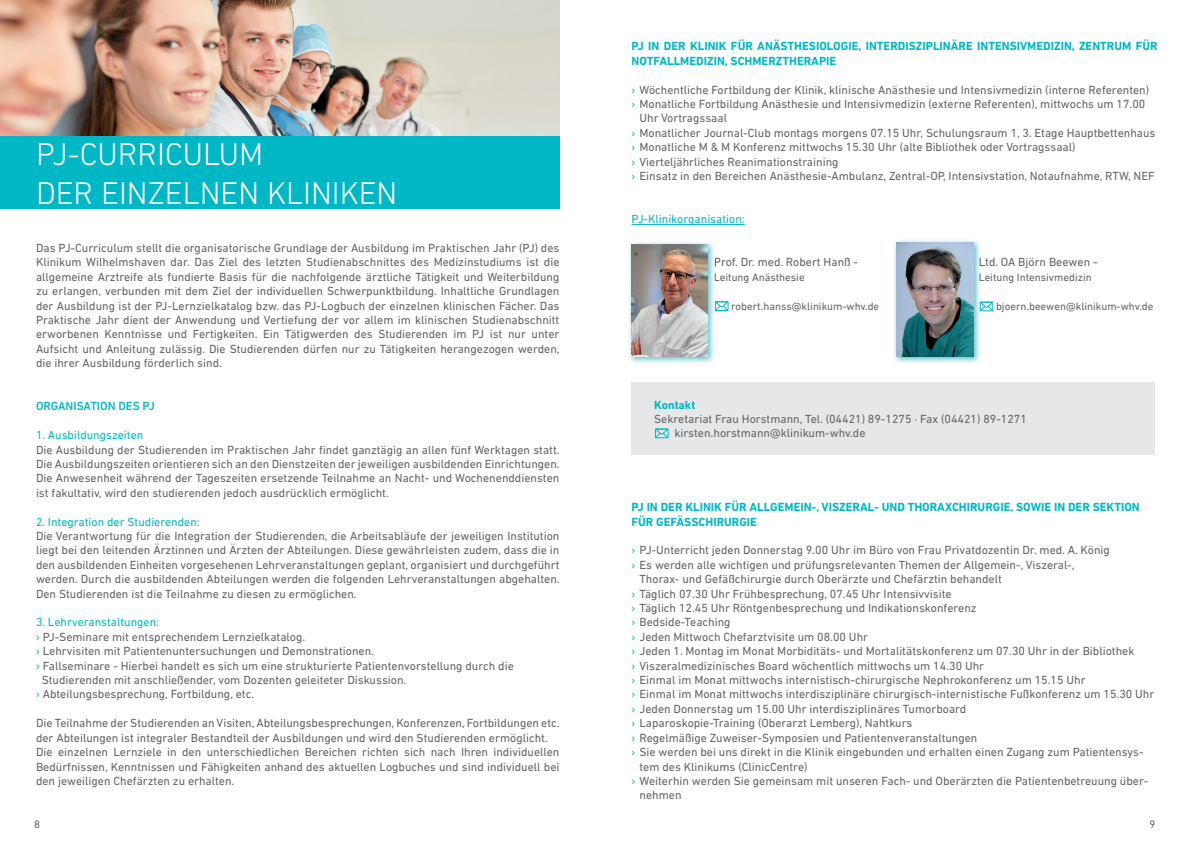
<style>
.page{position:relative;width:1191px;height:842px;background:#fff}
.page>*{position:absolute;margin:0;border:0;box-sizing:border-box;transform-origin:0 0}
.t1{font:300 32px/38.4px "DIN Next LT Pro";color:#fff}
.t2{font:12px/14.4px "DIN Next LT Pro";color:#636366;text-align:justify}
.t3{font:700 12px/14.4px "DIN Next LT Pro";color:#00b7c5}
.t4{font:12px "DIN Next LT Pro";color:#00b7c5}
.t5{font:500 12px "DIN Next LT Pro";color:#00b7c5}
.t6{font:11px "DIN Next LT Pro";color:#636366}
.s1{color:#00b7c5}
</style>
<div class="page">
<img style="left:0;top:0;width:559px;height:137px">
<div style="left:0;top:137px;width:559px;height:72px;background:#00b7c5"></div>
<div style="left:631px;top:383px;width:524px;height:72px;background:#e6e7e9"></div>
<hr style="left:631px;top:224px;width:114px;height:1px;background:#00b7c5">
<svg style="left:655px;top:428px;width:14px;height:11px"></svg>
<img style="left:894px;top:240px;width:86px;height:123px">
<img style="left:896px;top:242px;width:77px;height:115px">
<img style="left:629px;top:242px;width:86px;height:121px">
<img style="left:631px;top:244px;width:77px;height:113px">
<svg style="left:714px;top:301px;width:15px;height:10px"></svg>
<svg style="left:979px;top:301px;width:14px;height:11px"></svg>
<h1 class="t1" style="left:36px;top:135px;width:363px">PJ-CURRICULUM<br>DER EINZELNEN KLINIKEN</h1>
<p class="t2" style="left:36px;top:241px;width:525px">Das PJ-Curriculum stellt die organisatorische Grundlage der Ausbildung im Praktischen Jahr (PJ) des Klinikum Wilhelmshaven dar. Das Ziel des letzten Studienabschnittes des Medizinstudiums ist die allgemeine Arztreife als fundierte Basis für die nachfolgende ärztliche Tätigkeit und Weiterbildung zu erlangen, verbunden mit dem Ziel der individuellen Schwerpunktbildung. Inhaltliche Grundlagen der Ausbildung ist der PJ-Lernzielkatalog bzw. das PJ-Logbuch der einzelnen klinischen Fächer. Das Praktische Jahr dient der Anwendung und Vertiefung der vor allem im klinischen Studienabschnitt erworbenen Kenntnisse und Fertigkeiten. Ein Tätigwerden des Studierenden im PJ ist nur unter Aufsicht und Anleitung zulässig. Die Studierenden dürfen nur zu Tätigkeiten herangezogen werden, die ihrer Ausbildung förderlich sind.</p>
<p class="t5" style="left:36px;top:399px;width:120px">ORGANISATION DES PJ</p>
<p class="t4" style="left:36px;top:428px;width:109px">1. Ausbildungszeiten</p>
<p class="t2" style="left:36px;top:442px;width:525px">Die Ausbildung der Studierenden im Praktischen Jahr findet ganztägig an allen fünf Werktagen statt.<br>Die Ausbildungszeiten orientieren sich an den Dienstzeiten der jeweiligen ausbildenden Einrichtungen.<br>Die Anwesenheit während der Tageszeiten ersetzende Teilnahme an Nacht- und Wochenenddiensten ist fakultativ, wird den studierenden jedoch ausdrücklich ermöglicht.</p>
<p class="t4" style="left:36px;top:515px;width:165px">2. Integration der Studierenden:</p>
<p class="t2" style="left:36px;top:529px;width:525px">Die Verantwortung für die Integration der Studierenden, die Arbeitsabläufe der jeweiligen Institution liegt bei den leitenden Ärztinnen und Ärzten der Abteilungen. Diese gewährleisten zudem, dass die in den ausbildenden Einheiten vorgesehenen Lehrveranstaltungen geplant, organisiert und durchgeführt werden. Durch die ausbildenden Abteilungen werden die folgenden Lehrveranstaltungen abgehalten.<br>Den Studierenden ist die Teilnahme zu diesen zu ermöglichen.</p>
<p class="t4" style="left:36px;top:615px;width:125px">3. Lehrveranstaltungen:</p>
<p class="t2" style="left:36px;top:629px;width:271px"><span class="s1">›</span> PJ-Seminare mit entsprechendem Lernzielkatalog.</p>
<p class="t2" style="left:36px;top:644px;width:339px"><span class="s1">›</span> Lehrvisiten mit Patientenuntersuchungen und Demonstrationen.</p>
<p class="t2" style="left:36px;top:658px;width:479px"><span class="s1">›</span> Fallseminare - Hierbei handelt es sich um eine strukturierte Patientenvorstellung durch die</p>
<p class="t2" style="left:42px;top:673px;width:366px">Studierenden mit anschließender, vom Dozenten geleiteter Diskussion.</p>
<p class="t2" style="left:36px;top:687px;width:220px"><span class="s1">›</span> Abteilungsbesprechung, Fortbildung, etc.</p>
<p class="t2" style="left:36px;top:716px;width:525px;text-align:left">Die Teilnahme der Studierenden an Visiten, Abteilungsbesprechungen, Konferenzen, Fortbildungen etc. der Abteilungen ist integraler Bestandteil der Ausbildungen und wird den Studierenden ermöglicht.<br>Die einzelnen Lernziele in den unterschiedlichen Bereichen richten sich nach Ihren individuellen Bedürfnissen, Kenntnissen und Fähigkeiten anhand des aktuellen Logbuches und sind individuell bei den jeweiligen Chefärzten zu erhalten.</p>
<p class="t3" style="left:631px;top:39px;width:527px">PJ IN DER KLINIK FÜR ANÄSTHESIOLOGIE, INTERDISZIPLINÄRE INTENSIVMEDIZIN, ZENTRUM FÜR<br>NOTFALLMEDIZIN, SCHMERZTHERAPIE</p>
<p class="t2" style="left:631px;top:82px;width:519px"><span class="s1">›</span> Wöchentliche Fortbildung der Klinik, klinische Anästhesie und Intensivmedizin (interne Referenten)</p>
<p class="t2" style="left:631px;top:97px;width:515px"><span class="s1">›</span> Monatliche Fortbildung Anästhesie und Intensivmedizin (externe Referenten), mittwochs um 17.00</p>
<p class="t2" style="left:639px;top:111px;width:89px">Uhr Vortragssaal</p>
<p class="t2" style="left:631px;top:125px;width:525px"><span class="s1">›</span> Monatlicher Journal-Club montags morgens 07.15 Uhr, Schulungsraum 1, 3. Etage Hauptbettenhaus</p>
<p class="t2" style="left:631px;top:140px;width:445px"><span class="s1">›</span> Monatliche M &amp; M Konferenz mittwochs 15.30 Uhr (alte Bibliothek oder Vortragssaal)</p>
<p class="t2" style="left:631px;top:154px;width:208px"><span class="s1">›</span> Vierteljährliches Reanimationstraining</p>
<p class="t2" style="left:631px;top:169px;width:525px"><span class="s1">›</span> Einsatz in den Bereichen Anästhesie-Ambulanz, Zentral-OP, Intensivstation, Notaufnahme, RTW, NEF</p>
<p class="t4" style="left:631px;top:212px;width:115px">PJ-Klinikorganisation:</p>
<p class="t2" style="left:714px;top:255px;width:146px">Prof. Dr. med. Robert Hanß -</p>
<p class="t6" style="left:714px;top:271px;width:92px">Leitung Anästhesie</p>
<p class="t6" style="left:731px;top:300px;width:150px">robert.hanss@klinikum-whv.de</p>
<p class="t2" style="left:978px;top:255px;width:120px">Ltd. OA Björn Beewen -</p>
<p class="t6" style="left:978px;top:271px;width:114px">Leitung Intensivmedizin</p>
<p class="t6" style="left:996px;top:300px;width:159px">bjoern.beewen@klinikum-whv.de</p>
<p class="t3" style="left:654px;top:397px;width:43px">Kontakt</p>
<p class="t2" style="left:674px;top:412px;width:354px;text-indent:-20px">Sekretariat Frau Horstmann, Tel. (04421) 89-1275 · Fax (04421) 89-1271 kirsten.horstmann@klinikum-whv.de</p>
<p class="t3" style="left:631px;top:500px;width:510px">PJ IN DER KLINIK FÜR ALLGEMEIN-, VISZERAL- UND THORAXCHIRURGIE, SOWIE IN DER SEKTION<br>FÜR GEFÄSSCHIRURGIE</p>
<p class="t2" style="left:631px;top:543px;width:480px"><span class="s1">›</span> PJ-Unterricht jeden Donnerstag 9.00 Uhr im Büro von Frau Privatdozentin Dr. med. A. König</p>
<p class="t2" style="left:631px;top:557px;width:444px"><span class="s1">›</span> Es werden alle wichtigen und prüfungsrelevanten Themen der Allgemein-, Viszeral-,</p>
<p class="t2" style="left:639px;top:572px;width:364px">Thorax- und Gefäßchirurgie durch Oberärzte und Chefärztin behandelt</p>
<p class="t2" style="left:631px;top:586px;width:322px"><span class="s1">›</span> Täglich 07.30 Uhr Frühbesprechung, 07.45 Uhr Intensivvisite</p>
<p class="t2" style="left:631px;top:601px;width:347px"><span class="s1">›</span> Täglich 12.45 Uhr Röntgenbesprechung und Indikationskonferenz</p>
<p class="t2" style="left:631px;top:615px;width:101px"><span class="s1">›</span> Bedside-Teaching</p>
<p class="t2" style="left:631px;top:629px;width:238px"><span class="s1">›</span> Jeden Mittwoch Chefarztvisite um 08.00 Uhr</p>
<p class="t2" style="left:631px;top:644px;width:504px"><span class="s1">›</span> Jeden 1. Montag im Monat Morbiditäts- und Mortalitätskonferenz um 07.30 Uhr in der Bibliothek</p>
<p class="t2" style="left:631px;top:658px;width:354px"><span class="s1">›</span> Viszeralmedizinisches Board wöchentlich mittwochs um 14.30 Uhr</p>
<p class="t2" style="left:631px;top:673px;width:455px"><span class="s1">›</span> Einmal im Monat mittwochs internistisch-chirurgische Nephrokonferenz um 15.15 Uhr</p>
<p class="t2" style="left:631px;top:687px;width:524px"><span class="s1">›</span> Einmal im Monat mittwochs interdisziplinäre chirurgisch-internistische Fußkonferenz um 15.30 Uhr</p>
<p class="t2" style="left:631px;top:701px;width:336px"><span class="s1">›</span> Jeden Donnerstag um 15.00 Uhr interdisziplinäres Tumorboard</p>
<p class="t2" style="left:631px;top:716px;width:282px"><span class="s1">›</span> Laparoskopie-Training (Oberarzt Lemberg), Nahtkurs</p>
<p class="t2" style="left:631px;top:730px;width:347px"><span class="s1">›</span> Regelmäßige Zuweiser-Symposien und Patientenveranstaltungen</p>
<p class="t2" style="left:631px;top:745px;width:514px"><span class="s1">›</span> Sie werden bei uns direkt in die Klinik eingebunden und erhalten einen Zugang zum Patientensys-</p>
<p class="t2" style="left:639px;top:759px;width:169px">tem des Klinikums (ClinicCentre)</p>
<p class="t2" style="left:631px;top:773px;width:518px"><span class="s1">›</span> Weiterhin werden Sie gemeinsam mit unseren Fach- und Oberärzten die Patientenbetreuung über-</p>
<p class="t2" style="left:639px;top:788px;width:44px">nehmen</p>
<p class="t6" style="left:34px;top:818px;width:7px">8</p>
<p class="t6" style="left:1149px;top:818px;width:7px">9</p>
</div>
